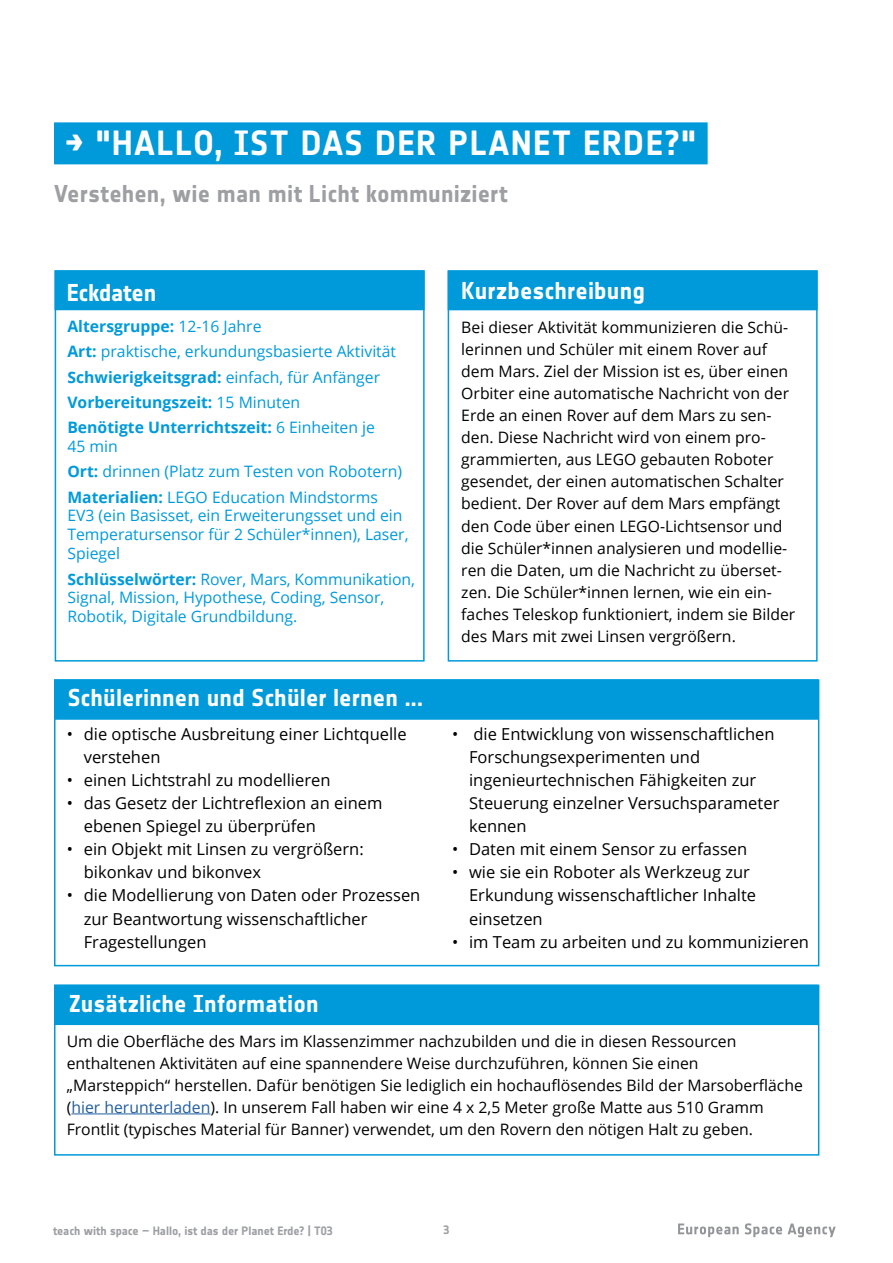
<style>
.page{position:relative;width:893px;height:1263px;background:#fff}
.page>*{position:absolute;margin:0;border:0;box-sizing:border-box;transform-origin:0 0}
.t1{font:700 34.5px "Notes Esa";letter-spacing:.04em;color:#fff}
.t2{font:700 24px "Notes Esa";letter-spacing:.005em;color:#fff}
.t3{font:700 24px "Notes Esa";letter-spacing:.01em;color:#9d9fa2}
.t4{font:16.5px/23.1px "Open Sans";color:#000}
.t5{font:15.75px/22px "Open Sans";color:#000}
.t6{font:15.75px/25.3px "Open Sans";color:#009ada}
.t7{font:700 12px "Notes Esa";letter-spacing:-.005em;color:#9d9fa2}
.s1{font-weight:700}
.s2{color:#215e9e}
</style>
<div class="page">
<svg style="left:678px;top:1223px;width:158px;height:14px"></svg>
<div style="left:54px;top:122px;width:654px;height:42px;background:#009ada"></div>
<div style="left:448px;top:270px;width:370px;height:392px;border:2px solid #009ada"></div>
<div style="left:448px;top:270px;width:370px;height:40px;background:#009ada;border:2px solid #009ada"></div>
<div style="left:54px;top:679px;width:764px;height:41px;background:#009ada;border:2px solid #009ada"></div>
<div style="left:55px;top:270px;width:370px;height:392px;border:2px solid #009ada"></div>
<div style="left:55px;top:270px;width:370px;height:40px;background:#009ada;border:2px solid #009ada"></div>
<div style="left:54px;top:985px;width:765px;height:170px;border:2px solid #009ada"></div>
<div style="left:54px;top:985px;width:764px;height:40px;background:#009ada"></div>
<hr style="left:71px;top:1113px;width:139px;height:1px;background:#215e9e">
<h1 class="t1" style="left:65px;top:123px;width:633px">→ "HALLO, IST DAS DER PLANET ERDE?"</h1>
<h2 class="t3" style="left:54px;top:180px;width:455px">Verstehen, wie man mit Licht kommuniziert</h2>
<h2 class="t2" style="left:67px;top:278px;width:91px">Eckdaten</h2>
<p class="t6" style="left:67px;top:313px;width:330px"><span class="s1">Altersgruppe:</span> 12-16 Jahre<br><span class="s1">Art:</span> praktische, erkundungsbasierte Aktivität <span class="s1">Schwierigkeitsgrad:</span> einfach, für Anfänger <span class="s1">Vorbereitungszeit:</span> 15 Minuten<br><span class="s1">Benötigte Unterrichtszeit:</span> 6 Einheiten je</p>
<p class="t6" style="left:67px;top:433px;width:336px">45 min<br><span class="s1">Ort:</span> drinnen (Platz zum Testen von Robotern)<br><span class="s1">Materialien:</span> LEGO Education Mindstorms</p>
<p class="t6" style="left:67px;top:506px;width:343px;line-height:18.9px">EV3 (ein Basisset, ein Erweiterungsset und ein<br>Temperatursensor für 2 Schüler*innen), Laser,<br>Spiegel</p>
<p class="t6" style="left:67px;top:569px;width:349px;line-height:18.9px"><span class="s1">Schlüsselwörter:</span> Rover, Mars, Kommunikation,<br>Signal, Mission, Hypothese, Coding, Sensor,<br>Robotik, Digitale Grundbildung.</p>
<h2 class="t2" style="left:68px;top:684px;width:357px">Schülerinnen und Schüler lernen ...</h2>
<p class="t4" style="left:84px;top:722px;width:324px;text-indent:-17px">• die optische Ausbreitung einer Lichtquelle verstehen</p>
<p class="t4" style="left:67px;top:768px;width:265px">• einen Lichtstrahl zu modellieren</p>
<p class="t4" style="left:84px;top:791px;width:300px;text-indent:-17px">• das Gesetz der Lichtreflexion an einem ebenen Spiegel zu überprüfen</p>
<p class="t4" style="left:84px;top:837px;width:281px;text-indent:-17px">• ein Objekt mit Linsen zu vergrößern: bikonkav und bikonvex</p>
<p class="t4" style="left:84px;top:883px;width:338px;text-indent:-17px">• die Modellierung von Daten oder Prozessen zur Beantwortung wissenschaftlicher<br>Fragestellungen</p>
<h2 class="t2" style="left:461px;top:277px;width:185px">Kurzbeschreibung</h2>
<p class="t5" style="left:461px;top:316px;width:335px">Bei dieser Aktivität kommunizieren die Schü&shy;lerinnen und Schüler mit einem Rover auf dem Mars. Ziel der Mission ist es, über einen Orbiter eine automatische Nachricht von der Erde an einen Rover auf dem Mars zu sen&shy;den. Diese Nachricht wird von einem pro&shy;grammierten, aus LEGO gebauten Roboter gesendet, der einen automatischen Schalter bedient. Der Rover auf dem Mars empfängt den Code über einen LEGO-Lichtsensor und die Schüler*innen analysieren und modellie&shy;ren die Daten, um die Nachricht zu überset&shy;zen. Die Schüler*innen lernen, wie ein ein&shy;faches Teleskop funktioniert, indem sie Bilder des Mars mit zwei Linsen vergrößern.</p>
<p class="t4" style="left:469px;top:722px;width:312px;text-indent:-17px">• die Entwicklung von wissenschaftlichen<br>Forschungsexperimenten und ingenieurtechnischen Fähigkeiten zur<br>Steuerung einzelner Versuchsparameter kennen</p>
<p class="t4" style="left:452px;top:837px;width:297px">• Daten mit einem Sensor zu erfassen</p>
<p class="t4" style="left:469px;top:860px;width:289px;text-indent:-17px">• wie sie ein Roboter als Werkzeug zur<br>Erkundung wissenschaftlicher Inhalte einsetzen</p>
<p class="t4" style="left:452px;top:930px;width:358px">• im Team zu arbeiten und zu kommunizieren</p>
<h2 class="t2" style="left:69px;top:989px;width:251px">Zusätzliche Information</h2>
<p class="t5" style="left:67px;top:1029px;width:738px">Um die Oberfläche des Mars im Klassenzimmer nachzubilden und die in diesen Ressourcen enthaltenen Aktivitäten auf eine spannendere Weise durchzuführen, können Sie einen „Marsteppich“ herstellen. Dafür benötigen Sie lediglich ein hochauflösendes Bild der Marsoberfläche (<span class="s2">hier herunterladen</span>). In unserem Fall haben wir eine 4 x 2,5 Meter große Matte aus 510 Gramm Frontlit (typisches Material für Banner) verwendet, um den Rovern den nötigen Halt zu geben.</p>
<p class="t7" style="left:53px;top:1224px;width:281px">teach with space – Hallo, ist das der Planet Erde? | T03</p>
<p class="t7" style="left:443px;top:1223px;width:7px">3</p>
</div>
